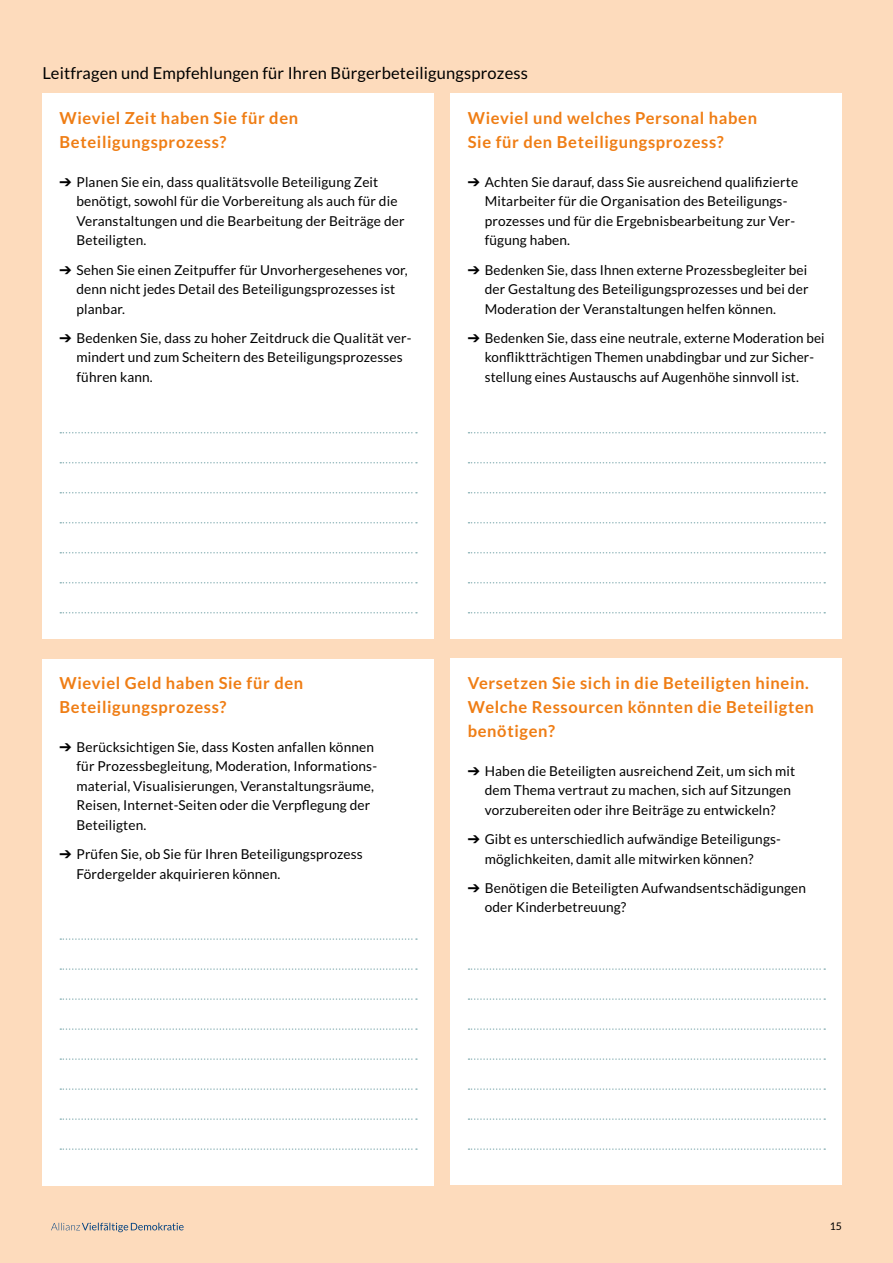
<style>
.page{position:relative;width:893px;height:1263px;background:#fddbbc}
.page>*{position:absolute;margin:0;border:0;box-sizing:border-box;transform-origin:0 0}
.t1{font:700 16.5px/24px "Lato";letter-spacing:.04em;color:#ef7d14}
.t2{font:16.5px "Lato";letter-spacing:.01em;color:#000}
.t3{font:13.65px/19.5px "Lato";letter-spacing:.01em;color:#000}
.t4{font:10.5px "Lato";color:#000}
</style>
<div class="page">
<div style="left:43px;top:94px;width:391px;height:545px;background:#fff"></div>
<div style="left:451px;top:94px;width:391px;height:545px;background:#fff"></div>
<svg style="left:60px;top:432px;width:357px;height:1px"></svg>
<svg style="left:60px;top:462px;width:357px;height:1px"></svg>
<svg style="left:60px;top:492px;width:357px;height:1px"></svg>
<svg style="left:60px;top:522px;width:357px;height:1px"></svg>
<svg style="left:60px;top:552px;width:357px;height:1px"></svg>
<svg style="left:60px;top:582px;width:357px;height:1px"></svg>
<svg style="left:60px;top:612px;width:357px;height:1px"></svg>
<div style="left:43px;top:658px;width:391px;height:527px;background:#fff"></div>
<svg style="left:60px;top:938px;width:357px;height:2px"></svg>
<svg style="left:60px;top:968px;width:357px;height:2px"></svg>
<svg style="left:60px;top:998px;width:357px;height:2px"></svg>
<svg style="left:60px;top:1028px;width:357px;height:2px"></svg>
<svg style="left:60px;top:1058px;width:357px;height:2px"></svg>
<svg style="left:60px;top:1088px;width:357px;height:2px"></svg>
<svg style="left:60px;top:1118px;width:357px;height:2px"></svg>
<svg style="left:60px;top:1148px;width:357px;height:2px"></svg>
<div style="left:451px;top:658px;width:391px;height:527px;background:#fff"></div>
<svg style="left:468px;top:968px;width:357px;height:2px"></svg>
<svg style="left:468px;top:998px;width:357px;height:2px"></svg>
<svg style="left:468px;top:1028px;width:357px;height:2px"></svg>
<svg style="left:468px;top:1058px;width:357px;height:2px"></svg>
<svg style="left:468px;top:1088px;width:357px;height:2px"></svg>
<svg style="left:468px;top:1118px;width:357px;height:2px"></svg>
<svg style="left:468px;top:1148px;width:357px;height:2px"></svg>
<svg style="left:468px;top:432px;width:357px;height:1px"></svg>
<svg style="left:468px;top:462px;width:357px;height:1px"></svg>
<svg style="left:468px;top:492px;width:357px;height:1px"></svg>
<svg style="left:468px;top:522px;width:357px;height:1px"></svg>
<svg style="left:468px;top:552px;width:357px;height:1px"></svg>
<svg style="left:468px;top:582px;width:357px;height:1px"></svg>
<svg style="left:468px;top:612px;width:357px;height:1px"></svg>
<svg style="left:51px;top:1223px;width:133px;height:9px"></svg>
<p class="t2" style="left:43px;top:64px;width:487px">Leitfragen und Empfehlungen für Ihren Bürgerbeteiligungsprozess</p>
<p class="t1" style="left:60px;top:106px;width:240px">Wieviel Zeit haben Sie für den<br>Beteiligungsprozess?</p>
<p class="t3" style="left:77px;top:172px;width:330px;text-indent:-17px">➔ Planen Sie ein, dass qualitätsvolle Beteiligung Zeit benötigt, sowohl für die Vorbereitung als auch für die Veranstaltungen und die Bearbeitung der Beiträge der Beteiligten.</p>
<p class="t3" style="left:77px;top:260px;width:333px;text-indent:-17px">➔ Sehen Sie einen Zeitpuffer für Unvorhergesehenes vor, denn nicht jedes Detail des Beteiligungsprozesses ist planbar.</p>
<p class="t3" style="left:77px;top:328px;width:336px;text-indent:-17px">➔ Bedenken Sie, dass zu hoher Zeitdruck die Qualität ver&shy;mindert und zum Scheitern des Beteiligungsprozesses führen kann.</p>
<p class="t1" style="left:468px;top:106px;width:291px">Wieviel und welches Personal haben<br>Sie für den Beteiligungsprozess?</p>
<p class="t3" style="left:485px;top:172px;width:315px;text-indent:-17px">➔ Achten Sie darauf, dass Sie ausreichend qualifizierte Mitarbeiter für die Organisation des Beteiligungs&shy;prozesses und für die Ergebnisbearbeitung zur Ver&shy;fügung haben.</p>
<p class="t3" style="left:485px;top:260px;width:325px;text-align:justify;text-indent:-17px">➔ Bedenken Sie, dass Ihnen externe Prozessbegleiter bei der Gestaltung des Beteiligungsprozesses und bei der Moderation der Veranstaltungen helfen können.</p>
<p class="t3" style="left:485px;top:328px;width:341px;text-indent:-17px">➔ Bedenken Sie, dass eine neutrale, externe Moderation bei konfliktträchtigen Themen unabdingbar und zur Sicher&shy;stellung eines Austauschs auf Augenhöhe sinnvoll ist.</p>
<p class="t1" style="left:60px;top:671px;width:245px">Wieviel Geld haben Sie für den<br>Beteiligungsprozess?</p>
<p class="t3" style="left:77px;top:737px;width:302px;text-indent:-17px">➔ Berücksichtigen Sie, dass Kosten anfallen können für Prozessbegleitung, Moderation, Informations&shy;material, Visualisierungen, Veranstaltungsräume, Reisen, Internet-Seiten oder die Verpflegung der Beteiligten.</p>
<p class="t3" style="left:77px;top:844px;width:288px;text-indent:-17px">➔ Prüfen Sie, ob Sie für Ihren Beteiligungsprozess<br>Fördergelder akquirieren können.</p>
<p class="t1" style="left:468px;top:671px;width:348px">Versetzen Sie sich in die Beteiligten hinein.<br>Welche Ressourcen könnten die Beteiligten benötigen?</p>
<p class="t3" style="left:485px;top:761px;width:312px;text-indent:-17px">➔ Haben die Beteiligten ausreichend Zeit, um sich mit dem Thema vertraut zu machen, sich auf Sitzungen vorzubereiten oder ihre Beiträge zu entwickeln?</p>
<p class="t3" style="left:485px;top:829px;width:298px;text-indent:-17px">➔ Gibt es unterschiedlich aufwändige Beteiligungs&shy;möglichkeiten, damit alle mitwirken können?</p>
<p class="t3" style="left:485px;top:878px;width:323px;text-indent:-17px">➔ Benötigen die Beteiligten Aufwandsentschädigungen oder Kinderbetreuung?</p>
<p class="t4" style="left:830px;top:1221px;width:14px">15</p>
</div>
